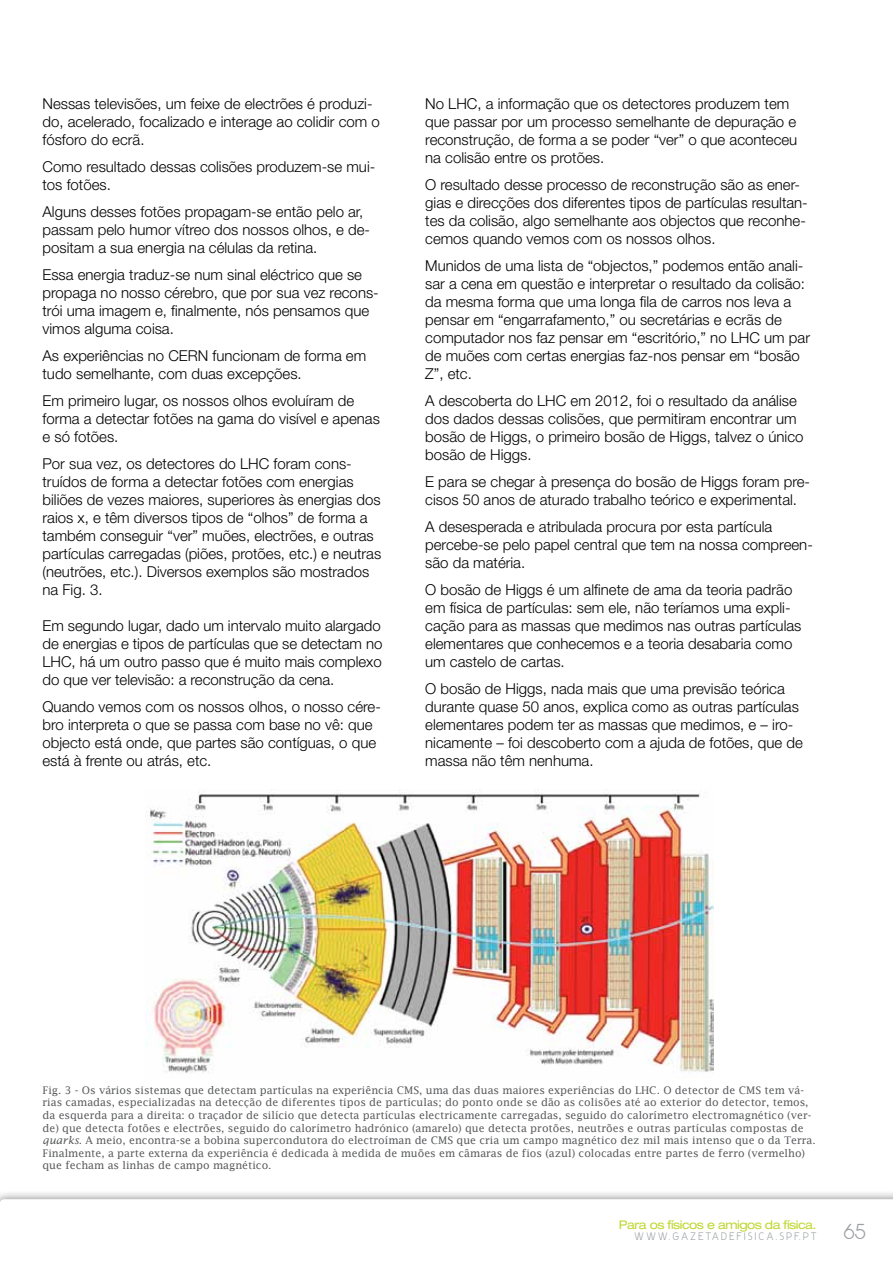
<style>
.page{position:relative;width:893px;height:1263px;background:#fff}
.page>*{position:absolute;margin:0;border:0;box-sizing:border-box;transform-origin:0 0}
.t1{font:18px "Y2 K Neophyte";color:#9d9fa2}
.t2{font:300 15px/18px "Helvetica Neue LT Std";color:#000}
.t3{font:expanded 12px "Helvetica Neue LT Std";letter-spacing:-.04em;color:#bfd730}
.t4{font:10.5px/12.6px "Lucida Fax";color:#58595b}
.t5{font:9px "Y2 K Neophyte";letter-spacing:.28em;color:#9d9fa2}
.s1{font-style:italic}
</style>
<div class="page">
<div style="left:0;top:1190px;width:893px;height:73px;background:#000;opacity:.45"></div>
<svg style="left:0;top:1199px;width:893px;height:64px"></svg>
<img style="left:147px;top:789px;width:566px;height:284px">
<p class="t2" style="left:43px;top:94px;width:339px">Nessas televisões, um feixe de electrões é produzi&shy;do, acelerado, focalizado e interage ao colidir com o fósforo do ecrã.</p>
<p class="t2" style="left:43px;top:157px;width:334px">Como resultado dessas colisões produzem-se mui&shy;tos fotões.</p>
<p class="t2" style="left:43px;top:202px;width:329px">Alguns desses fotões propagam-se então pelo ar, passam pelo humor vítreo dos nossos olhos, e de&shy;positam a sua energia na células da retina.</p>
<p class="t2" style="left:43px;top:265px;width:338px">Essa energia traduz-se num sinal eléctrico que se propaga no nosso cérebro, que por sua vez recons&shy;trói uma imagem e, finalmente, nós pensamos que vimos alguma coisa.</p>
<p class="t2" style="left:43px;top:346px;width:325px">As experiências no CERN funcionam de forma em tudo semelhante, com duas excepções.</p>
<p class="t2" style="left:43px;top:391px;width:339px">Em primeiro lugar, os nossos olhos evoluíram de forma a detectar fotões na gama do visível e apenas e só fotões.</p>
<p class="t2" style="left:43px;top:454px;width:340px">Por sua vez, os detectores do LHC foram cons&shy;truídos de forma a detectar fotões com energias biliões de vezes maiores, superiores às energias dos raios x, e têm diversos tipos de “olhos” de forma a também conseguir “ver” muões, electrões, e outras partículas carregadas (piões, protões, etc.) e neutras (neutrões, etc.). Diversos exemplos são mostrados na Fig. 3.</p>
<p class="t2" style="left:43px;top:616px;width:341px;text-align:justify">Em segundo lugar, dado um intervalo muito alargado de energias e tipos de partículas que se detectam no LHC, há um outro passo que é muito mais complexo do que ver televisão: a reconstrução da cena.</p>
<p class="t2" style="left:43px;top:697px;width:340px">Quando vemos com os nossos olhos, o nosso cére&shy;bro interpreta o que se passa com base no vê: que objecto está onde, que partes são contíguas, o que está à frente ou atrás, etc.</p>
<p class="t2" style="left:425px;top:94px;width:374px">No LHC, a informação que os detectores produzem tem que passar por um processo semelhante de depuração e reconstrução, de forma a se poder “ver” o que aconteceu na colisão entre os protões.</p>
<p class="t2" style="left:425px;top:175px;width:384px">O resultado desse processo de reconstrução são as ener&shy;gias e direcções dos diferentes tipos de partículas resultan&shy;tes da colisão, algo semelhante aos objectos que reconhe&shy;cemos quando vemos com os nossos olhos.</p>
<p class="t2" style="left:425px;top:256px;width:386px">Munidos de uma lista de “objectos,” podemos então anali&shy;sar a cena em questão e interpretar o resultado da colisão: da mesma forma que uma longa fila de carros nos leva a pensar em “engarrafamento,” ou secretárias e ecrãs de computador nos faz pensar em “escritório,” no LHC um par de muões com certas energias faz-nos pensar em “bosão Z”, etc.</p>
<p class="t2" style="left:425px;top:391px;width:380px">A descoberta do LHC em 2012, foi o resultado da análise dos dados dessas colisões, que permitiram encontrar um bosão de Higgs, o primeiro bosão de Higgs, talvez o único bosão de Higgs.</p>
<p class="t2" style="left:425px;top:472px;width:386px">E para se chegar à presença do bosão de Higgs foram pre&shy;cisos 50 anos de aturado trabalho teórico e experimental.</p>
<p class="t2" style="left:425px;top:517px;width:389px">A desesperada e atribulada procura por esta partícula percebe-se pelo papel central que tem na nossa compreen&shy;são da matéria.</p>
<p class="t2" style="left:425px;top:580px;width:378px">O bosão de Higgs é um alfinete de ama da teoria padrão em física de partículas: sem ele, não teríamos uma expli&shy;cação para as massas que medimos nas outras partículas elementares que conhecemos e a teoria desabaria como um castelo de cartas.</p>
<p class="t2" style="left:425px;top:679px;width:379px">O bosão de Higgs, nada mais que uma previsão teórica durante quase 50 anos, explica como as outras partículas elementares podem ter as massas que medimos, e – iro&shy;nicamente – foi descoberto com a ajuda de fotões, que de massa não têm nenhuma.</p>
<p class="t4" style="left:43px;top:1084px;width:775px">Fig. 3 - Os vários sistemas que detectam partículas na experiência CMS, uma das duas maiores experiências do LHC. O detector de CMS tem vá&shy;rias camadas, especializadas na detecção de diferentes tipos de partículas; do ponto onde se dão as colisões até ao exterior do detector, temos, da esquerda para a direita: o traçador de silício que detecta partículas electricamente carregadas, seguido do calorímetro electromagnético (ver&shy;de) que detecta fotões e electrões, seguido do calorímetro hadrónico (amarelo) que detecta protões, neutrões e outras partículas compostas de <span class="s1">quarks</span>. A meio, encontra-se a bobina supercondutora do electroíman de CMS que cria um campo magnético dez mil mais intenso que o da Terra.<br>Finalmente, a parte externa da experiência é dedicada à medida de muões em câmaras de fios (azul) colocadas entre partes de ferro (vermelho) que fecham as linhas de campo magnético.</p>
<p class="t3" style="left:619px;top:1217px;width:199px">Para os físicos e amigos da física.</p>
<p class="t5" style="left:634px;top:1230px;width:183px">WWW.GAZETADEFISICA.SPF.PT</p>
<p class="t1" style="left:844px;top:1219px;width:24px">65</p>
</div>
